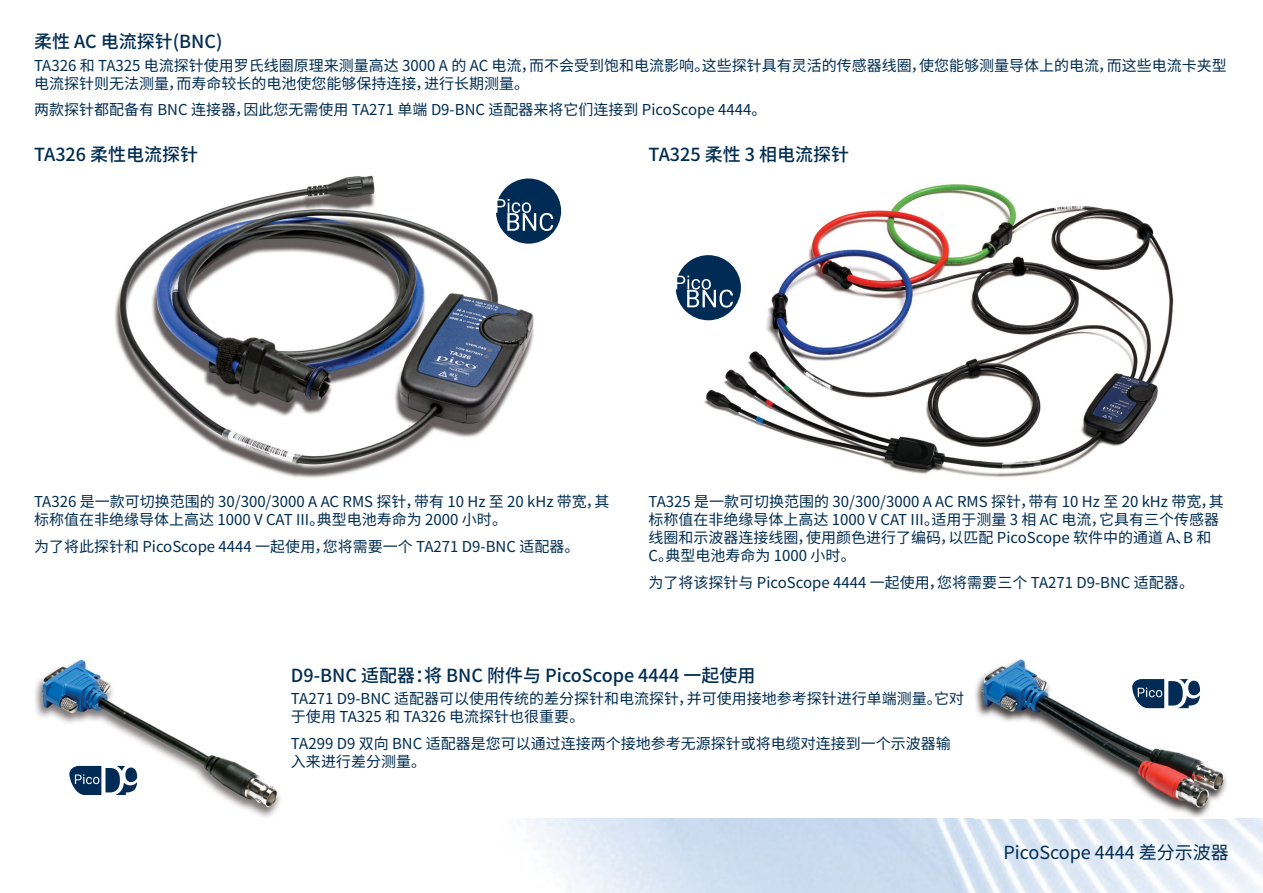
<style>
.page{position:relative;width:1263px;height:893px;background:#fff}
.page>*{position:absolute;margin:0;border:0;box-sizing:border-box;transform-origin:0 0}
.t1{font:500 18px "Noto Sans CJ Ksc";color:#002c50}
.t2{font:18px "Noto Sans CJ Ksc";color:#002c50}
.t3{font:15px/18px "Noto Sans CJ Ksc";color:#002c50}
</style>
<div class="page">
<img style="left:528px;top:819px;width:735px;height:74px">
<img style="left:975px;top:659px;width:252px;height:159px">
<img style="left:35px;top:659px;width:245px;height:158px">
<img style="left:114px;top:175px;width:420px;height:303px">
<svg style="left:69px;top:766px;width:68px;height:29px"></svg>
<img style="left:704px;top:184px;width:470px;height:293px">
<svg style="left:1132px;top:679px;width:68px;height:29px"></svg>
<svg style="left:676px;top:255px;width:65px;height:65px"></svg>
<svg style="left:496px;top:178px;width:65px;height:66px"></svg>
<p class="t1" style="left:34px;top:32px;width:190px">柔性 AC 电流探针(BNC)</p>
<p class="t3" style="left:34px;top:56px;width:1194px">TA326 和 TA325 电流探针使用罗氏线圈原理来测量高达 3000 A 的 AC 电流，而不会受到饱和电流影响。这些探针具有灵活的传感器线圈，使您能够测量导体上的电流，而这些电流卡夹型电流探针则无法测量，而寿命较长的电池使您能够保持连接，进行长期测量。</p>
<p class="t3" style="left:34px;top:101px;width:734px">两款探针都配备有 BNC 连接器，因此您无需使用 TA271 单端 D9-BNC 适配器来将它们连接到 PicoScope 4444。</p>
<p class="t1" style="left:34px;top:144px;width:166px">TA326 柔性电流探针</p>
<p class="t1" style="left:648px;top:144px;width:202px">TA325 柔性 3 相电流探针</p>
<p class="t3" style="left:34px;top:493px;width:577px">TA326 是一款可切换范围的 30/300/3000 A AC RMS 探针，带有 10 Hz 至 20 kHz 带宽，其标称值在非绝缘导体上高达 1000 V CAT III。典型电池寿命为 2000 小时。</p>
<p class="t3" style="left:34px;top:537px;width:547px">为了将此探针和 PicoScope 4444 一起使用，您将需要一个 TA271 D9-BNC 适配器。</p>
<p class="t3" style="left:648px;top:493px;width:577px">TA325 是一款可切换范围的 30/300/3000 A AC RMS 探针，带有 10 Hz 至 20 kHz 带宽，其标称值在非绝缘导体上高达 1000 V CAT III。适用于测量 3 相 AC 电流，它具有三个传感器线圈和示波器连接线圈，使用颜色进行了编码，以匹配 PicoScope 软件中的通道 A、B 和C。典型电池寿命为 1000 小时。</p>
<p class="t3" style="left:648px;top:573px;width:547px">为了将该探针与 PicoScope 4444 一起使用，您将需要三个 TA271 D9-BNC 适配器。</p>
<p class="t1" style="left:291px;top:665px;width:466px">D9-BNC 适配器：将 BNC 附件与 PicoScope 4444 一起使用</p>
<p class="t3" style="left:291px;top:690px;width:675px">TA271 D9-BNC 适配器可以使用传统的差分探针和电流探针，并可使用接地参考探针进行单端测量。它对于使用 TA325 和 TA326 电流探针也很重要。</p>
<p class="t3" style="left:291px;top:735px;width:661px">TA299 D9 双向 BNC 适配器是您可以通过连接两个接地参考无源探针或将电缆对连接到一个示波器输入来进行差分测量。</p>
<p class="t2" style="left:1003px;top:842px;width:227px">PicoScope 4444 差分示波器</p>
</div>
